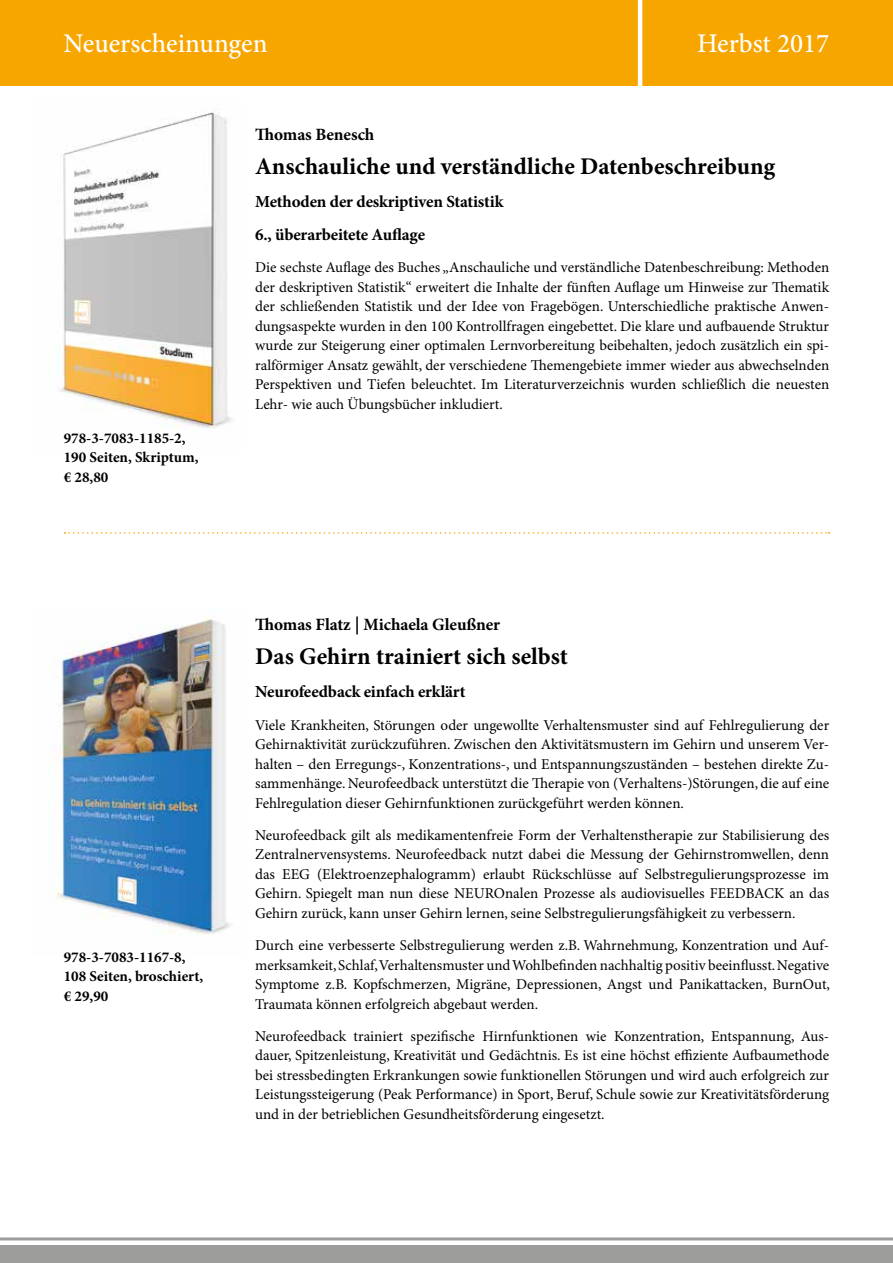
<style>
.page{position:relative;width:893px;height:1263px;background:#fff}
.page>*{position:absolute;margin:0;border:0;box-sizing:border-box;transform-origin:0 0}
.t1{font:500 27px "Minion Pro";color:#fff}
.t2{font:700 24px "Minion Pro";color:#000}
.t3{font:700 17.25px "Minion Pro";letter-spacing:-.005em;color:#000}
.t4{font:700 16.95px/33.2px "Minion Pro";letter-spacing:-.01em;color:#000}
.t5{font:15px/19.5px "Minion Pro";color:#000;text-align:justify}
.t6{font:700 15px/19.5px "Minion Pro";color:#000}
.s1{font-size:18px}
</style>
<div class="page">
<div style="left:0;top:1246px;width:893px;height:17px;background:#9d9d9c"></div>
<hr style="left:0;top:1237px;width:893px;height:3px;background:#9d9d9c">
<div style="left:0;top:0;width:893px;height:85px;background:#f7a600"></div>
<hr style="left:638px;top:0;width:4px;height:97px;background:#fff">
<img style="left:58px;top:112px;width:175px;height:317px">
<img style="left:49px;top:617px;width:181px;height:319px">
<svg style="left:65px;top:532px;width:764px;height:2px"></svg>
<h1 class="t1" style="left:63px;top:25px;width:206px">Neuerscheinungen</h1>
<h1 class="t1" style="left:697px;top:25px;width:134px">Herbst 2017</h1>
<p class="t6" style="left:64px;top:428px;width:136px">978-3-7083-1185-2,<br>190 Seiten, Skriptum, € 28,80</p>
<p class="t3" style="left:255px;top:122px;width:121px">Thomas Benesch</p>
<h2 class="t2" style="left:255px;top:150px;width:522px">Anschauliche und verständliche Datenbeschreibung</h2>
<p class="t4" style="left:255px;top:185px;width:250px">Methoden der deskriptiven Statistik<br>6., überarbeitete Auflage</p>
<p class="t5" style="left:255px;top:258px;width:576px">Die sechste Auflage des Buches „Anschauliche und verständliche Datenbeschreibung: Methoden der deskriptiven Statistik“ erweitert die Inhalte der fünften Auflage um Hinweise zur Thematik der schließenden Statistik und der Idee von Fragebögen. Unterschiedliche praktische Anwen&shy;dungsaspekte wurden in den 100 Kontrollfragen eingebettet. Die klare und aufbauende Struktur wurde zur Steigerung einer optimalen Lernvorbereitung beibehalten, jedoch zusätzlich ein spi&shy;ralförmiger Ansatz gewählt, der verschiedene Themengebiete immer wieder aus abwechselnden Perspektiven und Tiefen beleuchtet. Im Literaturverzeichnis wurden schließlich die neuesten Lehr- wie auch Übungsbücher inkludiert.</p>
<p class="t6" style="left:64px;top:947px;width:141px">978-3-7083-1167-8,<br>108 Seiten, broschiert, € 29,90</p>
<p class="t3" style="left:255px;top:612px;width:247px">Thomas Flatz <span class="s1">|</span> Michaela Gleußner</p>
<h2 class="t2" style="left:255px;top:640px;width:314px">Das Gehirn trainiert sich selbst</h2>
<p class="t4" style="left:255px;top:675px;width:212px">Neurofeedback einfach erklärt</p>
<p class="t5" style="left:255px;top:716px;width:576px">Viele Krankheiten, Störungen oder ungewollte Verhaltensmuster sind auf Fehlregulierung der Gehirnaktivität zurückzuführen. Zwischen den Aktivitätsmustern im Gehirn und unserem Ver&shy;halten – den Erregungs-, Konzentrations-, und Entspannungszuständen – bestehen direkte Zu&shy;sammenhänge. Neurofeedback unterstützt die Therapie von (Verhaltens-)Störungen, die auf eine Fehlregulation dieser Gehirnfunktionen zurückgeführt werden können.</p>
<p class="t5" style="left:255px;top:826px;width:576px">Neurofeedback gilt als medikamentenfreie Form der Verhaltenstherapie zur Stabilisierung des Zentralnervensystems. Neurofeedback nutzt dabei die Messung der Gehirnstromwellen, denn das EEG (Elektroenzephalogramm) erlaubt Rückschlüsse auf Selbstregulierungsprozesse im Gehirn. Spiegelt man nun diese NEUROnalen Prozesse als audiovisuelles FEEDBACK an das Gehirn zurück, kann unser Gehirn lernen, seine Selbstregulierungsfähigkeit zu verbessern.</p>
<p class="t5" style="left:255px;top:936px;width:576px">Durch eine verbesserte Selbstregulierung werden z.B. Wahrnehmung, Konzentration und Auf&shy;merksamkeit, Schlaf, Verhaltensmuster und Wohlbefinden nachhaltig positiv beeinflusst. Negative Symptome z.B. Kopfschmerzen, Migräne, Depressionen, Angst und Panikattacken, BurnOut, Traumata können erfolgreich abgebaut werden.</p>
<p class="t5" style="left:255px;top:1027px;width:576px">Neurofeedback trainiert spezifische Hirnfunktionen wie Konzentration, Entspannung, Aus&shy;dauer, Spitzenleistung, Kreativität und Gedächtnis. Es ist eine höchst effiziente Aufbaumethode bei stressbedingten Erkrankungen sowie funktionellen Störungen und wird auch erfolgreich zur Leistungssteigerung (Peak Performance) in Sport, Beruf, Schule sowie zur Kreativitätsförderung und in der betrieblichen Gesundheitsförderung eingesetzt.</p>
</div>
